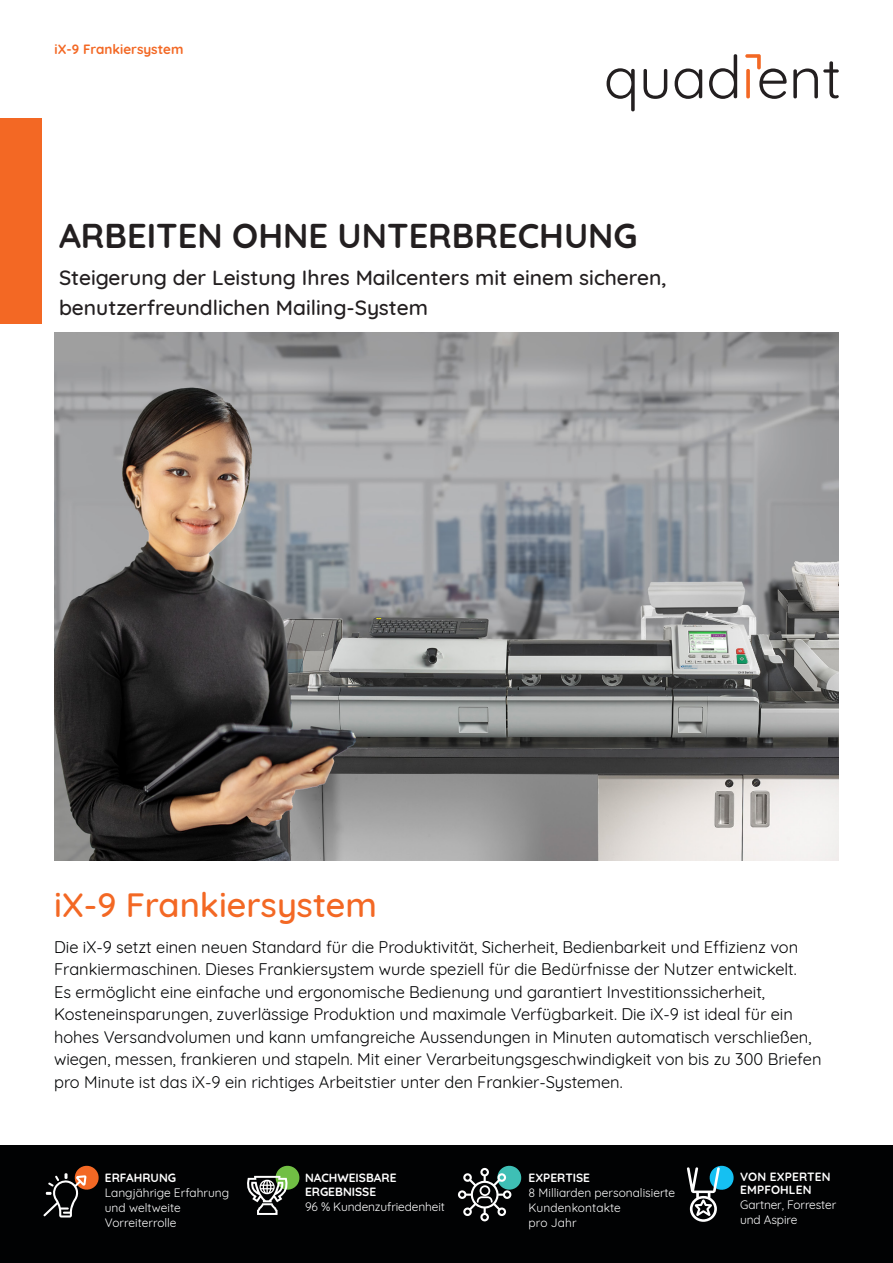
<style>
.page{position:relative;width:893px;height:1263px;background:#fff}
.page>*{position:absolute;margin:0;border:0;box-sizing:border-box;transform-origin:0 0}
.Headline_-_22_pt_BOL{font:700 34.35px "Quicksand";color:#231f20}
.Body_Copy_-_Quicksan{font:500 34.35px "Quicksand";color:#f36824}
.Quotes-CallOut-14_pt{font:500 21px/30px "Quicksand";color:#231f20}
.Body_Copy_-_Quicksan-2{font:16.5px/22.5px "Quicksand";letter-spacing:-.005em;color:#010203}
.t1{font:700 13.5px "Quicksand";color:#f36824}
.t2{font:12px/15px "Quicksand";color:#fff}
.t3{font:700 12px/13.5px "Quicksand";color:#fff}
</style>
<div class="page">
<svg style="left:607px;top:68px;width:28px;height:43px"></svg>
<svg style="left:643px;top:69px;width:24px;height:30px"></svg>
<svg style="left:675px;top:68px;width:27px;height:31px"></svg>
<svg style="left:709px;top:54px;width:28px;height:45px"></svg>
<svg style="left:745px;top:54px;width:42px;height:45px"></svg>
<svg style="left:793px;top:61px;width:46px;height:37px"></svg>
<div style="left:0;top:1146px;width:893px;height:117px;background:#010203"></div>
<svg style="left:247px;top:1165px;width:53px;height:50px"></svg>
<svg style="left:687px;top:1165px;width:47px;height:57px"></svg>
<svg style="left:43px;top:1165px;width:56px;height:52px"></svg>
<svg style="left:458px;top:1165px;width:64px;height:56px"></svg>
<div style="left:0;top:118px;width:42px;height:206px;background:#f36824"></div>
<img style="left:54px;top:332px;width:785px;height:528px">
<p class="t1" style="left:55px;top:38px;width:130px">iX-9 Frankiersystem</p>
<p class="Headline_-_22_pt_BOL" style="left:59px;top:207px;width:580px">ARBEITEN OHNE UNTERBRECHUNG</p>
<p class="Quotes-CallOut-14_pt" style="left:59px;top:260px;width:609px">Steigerung der Leistung Ihres Mailcenters mit einem sicheren, benutzerfreundlichen Mailing-System</p>
<p class="Body_Copy_-_Quicksan" style="left:54px;top:876px;width:324px">iX-9 Frankiersystem</p>
<p class="Body_Copy_-_Quicksan-2" style="left:54px;top:934px;width:769px">Die iX-9 setzt einen neuen Standard für die Produktivität, Sicherheit, Bedienbarkeit und Effizienz von Frankiermaschinen. Dieses Frankiersystem wurde speziell für die Bedürfnisse der Nutzer entwickelt.<br>Es ermöglicht eine einfache und ergonomische Bedienung und garantiert Investitionssicherheit, Kosteneinsparungen, zuverlässige Produktion und maximale Verfügbarkeit. Die iX-9 ist ideal für ein hohes Versandvolumen und kann umfangreiche Aussendungen in Minuten automatisch verschließen, wiegen, messen, frankieren und stapeln. Mit einer Verarbeitungsgeschwindigkeit von bis zu 300 Briefen pro Minute ist das iX-9 ein richtiges Arbeitstier unter den Frankier-Systemen.</p>
<p class="t3" style="left:105px;top:1170px;width:73px">ERFAHRUNG</p>
<p class="t2" style="left:105px;top:1184px;width:126px">Langjährige Erfahrung und weltweite<br>Vorreiterrolle</p>
<p class="t3" style="left:305px;top:1170px;width:93px">NACHWEISBARE<br>ERGEBNISSE</p>
<p class="t2" style="left:305px;top:1198px;width:141px">96 % Kundenzufriedenheit</p>
<p class="t3" style="left:529px;top:1170px;width:63px">EXPERTISE</p>
<p class="t2" style="left:529px;top:1184px;width:148px">8 Milliarden personalisierte<br>Kundenkontakte<br>pro Jahr</p>
<p class="t3" style="left:740px;top:1169px;width:92px">VON EXPERTEN<br>EMPFOHLEN</p>
<p class="t2" style="left:740px;top:1196px;width:98px">Gartner, Forrester und Aspire</p>
</div>
